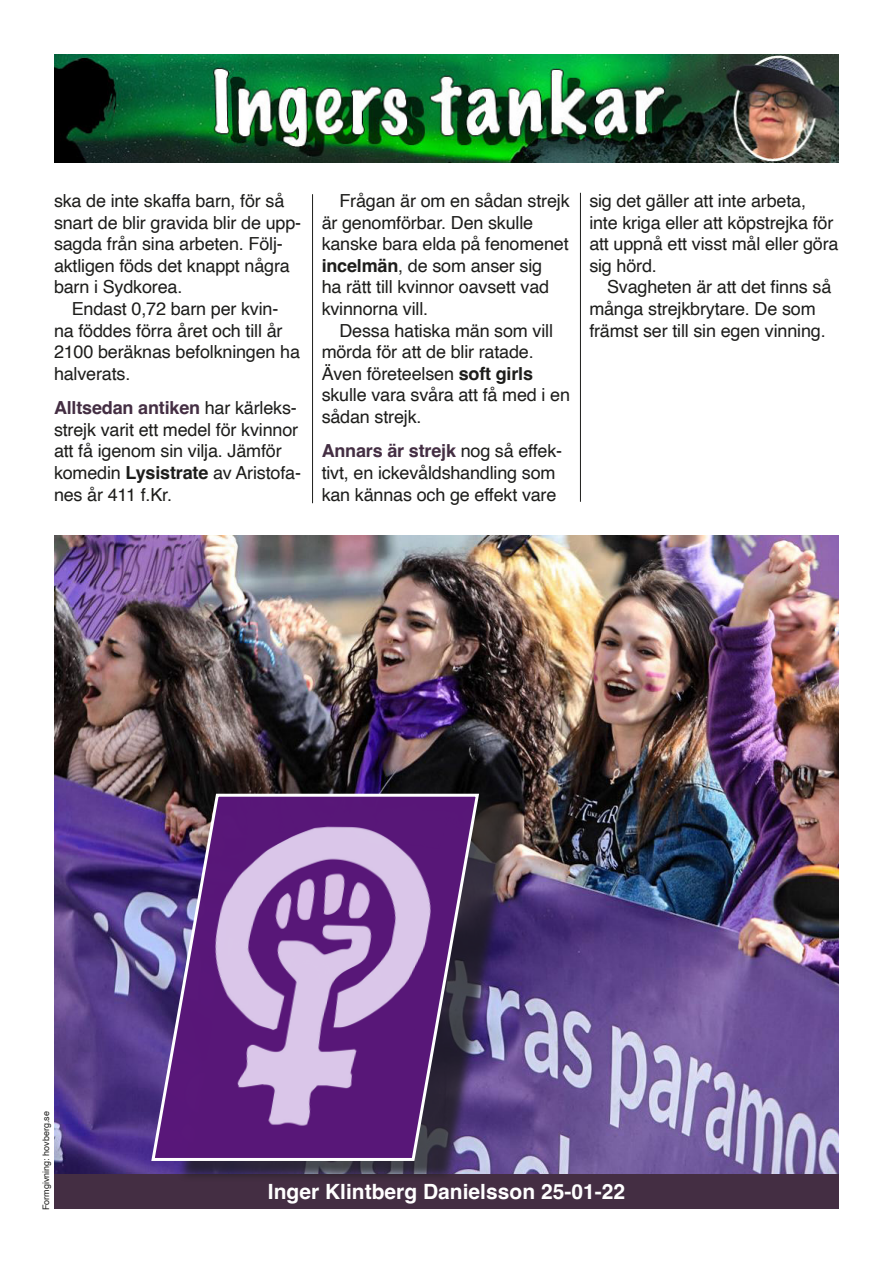
<style>
.page{position:relative;width:893px;height:1263px;background:#fff}
.page>*{position:absolute;margin:0;border:0;box-sizing:border-box;transform-origin:0 0}
.t1{font:700 21px "Helvetica";color:#fff}
.t2{font:18px/21.6px "Helvetica";letter-spacing:-.01em;color:#1d1d1b}
.t3{font:9px "Helvetica";color:#1d1d1b}
.s1{font-weight:700;color:#442e43}
.s2{font-weight:700}
</style>
<div class="page">
<img style="left:54px;top:536px;width:785px;height:639px">
<img style="left:54px;top:54px;width:785px;height:108px">
<hr style="left:312px;top:194px;width:1px;height:309px;background:#1d1d1b">
<hr style="left:580px;top:193px;width:1px;height:309px;background:#1d1d1b">
<div style="left:54px;top:1175px;width:785px;height:34px;background:#442e43"></div>
<div style="left:177px;top:798px;width:343px;height:384px;background:#1d1d1b;opacity:.75"></div>
<svg style="left:150px;top:792px;width:331px;height:370px;background:#7a5194"></svg>
<p class="t2" style="left:54px;top:190px;width:249px">ska de inte skaffa barn, för så snart de blir gravida blir de upp&shy;sagda från sina arbeten. Följ&shy;aktligen föds det knappt några barn i Sydkorea.</p>
<p class="t2" style="left:54px;top:298px;width:248px;text-indent:18px">Endast 0,72 barn per kvin&shy;na föddes förra året och till år<br>2100 beräknas befolkningen ha halverats.</p>
<p class="t2" style="left:54px;top:398px;width:249px"><span class="s1">Alltsedan antiken</span> har kärleks&shy;strejk varit ett medel för kvinnor att få igenom sin vilja. Jämför komedin <span class="s2">Lysistrate</span> av Aristofa&shy;nes år 411 f.Kr.</p>
<p class="t2" style="left:322px;top:190px;width:250px;text-indent:18px">Frågan är om en sådan strejk är genomförbar. Den skulle kanske bara elda på fenomenet <span class="s2">incelmän</span>, de som anser sig<br>ha rätt till kvinnor oavsett vad kvinnorna vill.</p>
<p class="t2" style="left:322px;top:320px;width:250px;text-indent:18px">Dessa hatiska män som vill mörda för att de blir ratade.<br>Även företeelsen <span class="s2">soft girls </span>skulle vara svåra att få med i en sådan strejk.</p>
<p class="t2" style="left:322px;top:441px;width:242px"><span class="s1">Annars är strejk</span> nog så effek&shy;tivt, en ickevåldshandling som kan kännas och ge effekt vare</p>
<p class="t2" style="left:589px;top:190px;width:251px">sig det gäller att inte arbeta, inte kriga eller att köpstrejka för att uppnå ett visst mål eller göra sig hörd.</p>
<p class="t2" style="left:589px;top:277px;width:244px;text-indent:18px">Svagheten är att det finns så många strejkbrytare. De som främst ser till sin egen vinning.</p>
<p class="t3" style="left:39px;top:1210px;width:101px;rotate:-90deg">Formgivning: hovberg.se</p>
<p class="t1" style="left:268px;top:1179px;width:359px">Inger Klintberg Danielsson 25-01-22</p>
</div>
